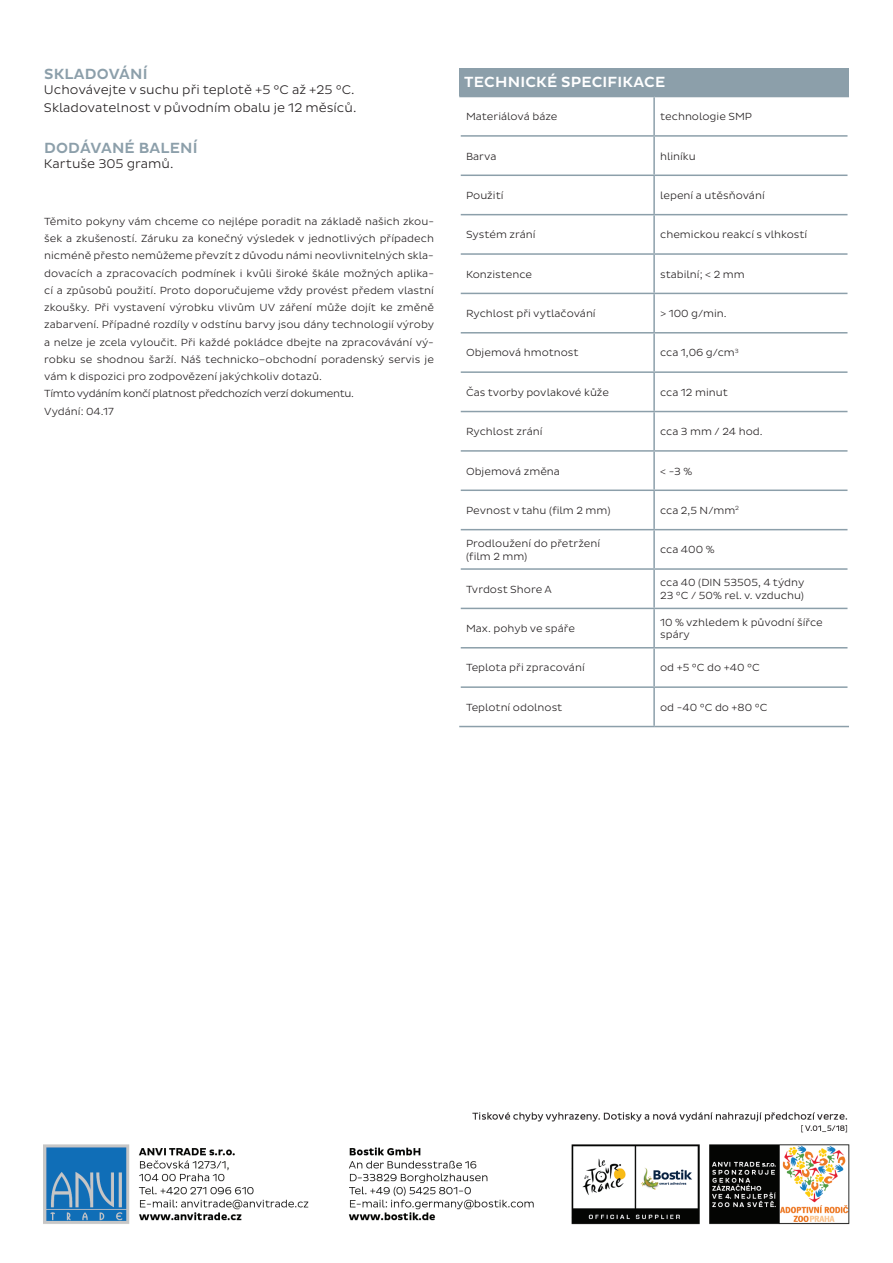
<style>
.page{position:relative;width:893px;height:1263px;background:#fff}
.page>*{position:absolute;margin:0;border:0;box-sizing:border-box;transform-origin:0 0}
.t1{font:500 15px "Bostik";letter-spacing:.015em;color:#8c9faa}
.t2{font:500 15px "Bostik";letter-spacing:.015em;color:#fff}
.t3{font:300 12.75px/17.2px "Bostik";color:#231f20}
.t4{font:300 10.5px/17.2px "Bostik";color:#231f20}
</style>
<div class="page">
<div style="left:459px;top:68px;width:390px;height:28px;background:#8c9faa"></div>
<img style="left:44px;top:1112px;width:805px;height:113px">
<svg style="left:461px;top:97px;width:386px;height:629px"></svg>
<hr style="left:459px;top:96px;width:195px;height:1px;background:#8c9faa">
<hr style="left:654px;top:96px;width:195px;height:1px;background:#8c9faa">
<hr style="left:653px;top:97px;width:2px;height:38px;background:#8c9faa">
<hr style="left:461px;top:135px;width:193px;height:2px;background:#8c9faa">
<hr style="left:654px;top:135px;width:193px;height:2px;background:#8c9faa">
<hr style="left:653px;top:137px;width:2px;height:38px;background:#8c9faa">
<hr style="left:461px;top:175px;width:193px;height:1px;background:#8c9faa">
<hr style="left:654px;top:175px;width:193px;height:1px;background:#8c9faa">
<hr style="left:653px;top:176px;width:2px;height:38px;background:#8c9faa">
<hr style="left:461px;top:214px;width:193px;height:1px;background:#8c9faa">
<hr style="left:654px;top:214px;width:193px;height:1px;background:#8c9faa">
<hr style="left:653px;top:215px;width:2px;height:38px;background:#8c9faa">
<hr style="left:461px;top:253px;width:193px;height:2px;background:#8c9faa">
<hr style="left:654px;top:253px;width:193px;height:2px;background:#8c9faa">
<hr style="left:653px;top:255px;width:2px;height:38px;background:#8c9faa">
<hr style="left:461px;top:293px;width:193px;height:1px;background:#8c9faa">
<hr style="left:654px;top:293px;width:193px;height:1px;background:#8c9faa">
<hr style="left:653px;top:294px;width:2px;height:38px;background:#8c9faa">
<hr style="left:461px;top:332px;width:193px;height:1px;background:#8c9faa">
<hr style="left:654px;top:332px;width:193px;height:1px;background:#8c9faa">
<hr style="left:653px;top:333px;width:2px;height:38px;background:#8c9faa">
<hr style="left:461px;top:371px;width:193px;height:2px;background:#8c9faa">
<hr style="left:654px;top:371px;width:193px;height:2px;background:#8c9faa">
<hr style="left:653px;top:373px;width:2px;height:38px;background:#8c9faa">
<hr style="left:461px;top:411px;width:193px;height:1px;background:#8c9faa">
<hr style="left:654px;top:411px;width:193px;height:1px;background:#8c9faa">
<hr style="left:653px;top:412px;width:2px;height:38px;background:#8c9faa">
<hr style="left:461px;top:450px;width:193px;height:2px;background:#8c9faa">
<hr style="left:654px;top:450px;width:193px;height:2px;background:#8c9faa">
<hr style="left:653px;top:452px;width:2px;height:37px;background:#8c9faa">
<hr style="left:461px;top:489px;width:193px;height:2px;background:#8c9faa">
<hr style="left:654px;top:489px;width:193px;height:2px;background:#8c9faa">
<hr style="left:653px;top:491px;width:2px;height:38px;background:#8c9faa">
<hr style="left:461px;top:529px;width:193px;height:1px;background:#8c9faa">
<hr style="left:654px;top:529px;width:193px;height:1px;background:#8c9faa">
<hr style="left:653px;top:530px;width:2px;height:38px;background:#8c9faa">
<hr style="left:461px;top:568px;width:193px;height:2px;background:#8c9faa">
<hr style="left:654px;top:568px;width:193px;height:2px;background:#8c9faa">
<hr style="left:653px;top:570px;width:2px;height:38px;background:#8c9faa">
<hr style="left:461px;top:608px;width:193px;height:1px;background:#8c9faa">
<hr style="left:654px;top:608px;width:193px;height:1px;background:#8c9faa">
<hr style="left:653px;top:609px;width:2px;height:38px;background:#8c9faa">
<hr style="left:461px;top:647px;width:193px;height:1px;background:#8c9faa">
<hr style="left:654px;top:647px;width:193px;height:1px;background:#8c9faa">
<hr style="left:653px;top:648px;width:2px;height:38px;background:#8c9faa">
<hr style="left:461px;top:686px;width:193px;height:2px;background:#8c9faa">
<hr style="left:654px;top:686px;width:193px;height:2px;background:#8c9faa">
<hr style="left:653px;top:688px;width:2px;height:38px;background:#8c9faa">
<hr style="left:459px;top:726px;width:195px;height:1px;background:#8c9faa">
<hr style="left:654px;top:726px;width:195px;height:1px;background:#8c9faa">
<h1 class="t1" style="left:44px;top:66px;width:105px">SKLADOVÁNÍ</h1>
<p class="t3" style="left:44px;top:82px;width:314px">Uchovávejte v suchu při teplotě +5 °C až +25 °C.<br>Skladovatelnost v původním obalu je 12 měsíců.</p>
<h1 class="t1" style="left:44px;top:139px;width:155px">DODÁVANÉ BALENÍ</h1>
<p class="t3" style="left:44px;top:155px;width:131px">Kartuše 305 gramů.</p>
<p class="t4" style="left:44px;top:213px;width:392px">Těmito pokyny vám chceme co nejlépe poradit na základě našich zkou&shy;šek a zkušeností. Záruku za konečný výsledek v jednotlivých případech nicméně přesto nemůžeme převzít z důvodu námi neovlivnitelných skla&shy;dovacích a zpracovacích podmínek i kvůli široké škále možných aplika&shy;cí a způsobů použití. Proto doporučujeme vždy provést předem vlastní zkoušky. Při vystavení výrobku vlivům UV záření může dojít ke změně zabarvení. Případné rozdíly v odstínu barvy jsou dány technologií výroby a nelze je zcela vyloučit. Při každé pokládce dbejte na zpracovávání vý&shy;robku se shodnou šarží. Náš technicko–obchodní poradenský servis je vám k dispozici pro zodpovězení jakýchkoliv dotazů.<br>Tímto vydáním končí platnost předchozích verzí dokumentu.<br>Vydání: 04.17</p>
<h1 class="t2" style="left:464px;top:73px;width:202px">TECHNICKÉ SPECIFIKACE</h1>
<p class="t4" style="left:466px;top:108px;width:93px">Materiálová báze</p>
<p class="t4" style="left:660px;top:108px;width:94px">technologie SMP</p>
<p class="t4" style="left:466px;top:147px;width:32px">Barva</p>
<p class="t4" style="left:660px;top:147px;width:37px">hliníku</p>
<p class="t4" style="left:466px;top:187px;width:39px">Použití</p>
<p class="t4" style="left:660px;top:187px;width:106px">lepení a utěsňování</p>
<p class="t4" style="left:466px;top:226px;width:71px">Systém zrání</p>
<p class="t4" style="left:660px;top:226px;width:149px">chemickou reakcí s vlhkostí</p>
<p class="t4" style="left:466px;top:266px;width:68px">Konzistence</p>
<p class="t4" style="left:660px;top:266px;width:86px">stabilní; &lt; 2 mm</p>
<p class="t4" style="left:466px;top:305px;width:131px">Rychlost při vytlačování</p>
<p class="t4" style="left:660px;top:305px;width:68px">&gt; 100 g/min.</p>
<p class="t4" style="left:466px;top:344px;width:114px">Objemová hmotnost</p>
<p class="t4" style="left:660px;top:344px;width:80px">cca 1,06 g/cm<sup>3</sup></p>
<p class="t4" style="left:466px;top:384px;width:145px">Čas tvorby povlakové kůže</p>
<p class="t4" style="left:660px;top:384px;width:69px">cca 12 minut</p>
<p class="t4" style="left:466px;top:423px;width:78px">Rychlost zrání</p>
<p class="t4" style="left:660px;top:423px;width:104px">cca 3 mm / 24 hod.</p>
<p class="t4" style="left:466px;top:462px;width:96px">Objemová změna</p>
<p class="t4" style="left:660px;top:462px;width:34px">&lt; -3 %</p>
<p class="t4" style="left:466px;top:502px;width:146px">Pevnost v tahu (film 2 mm)</p>
<p class="t4" style="left:660px;top:502px;width:81px">cca 2,5 N/mm<sup>2</sup></p>
<p class="t4" style="left:466px;top:537px;width:136px;line-height:12.8px">Prodloužení do přetržení (film 2 mm)</p>
<p class="t4" style="left:660px;top:541px;width:56px">cca 400 %</p>
<p class="t4" style="left:466px;top:580px;width:87px">Tvrdost Shore A</p>
<p class="t4" style="left:660px;top:576px;width:146px;line-height:12.8px">cca 40 (DIN 53505, 4 týdny<br>23 °C / 50% rel. v. vzduchu)</p>
<p class="t4" style="left:466px;top:620px;width:111px">Max. pohyb ve spáře</p>
<p class="t4" style="left:660px;top:616px;width:164px;line-height:12.8px">10 % vzhledem k původní šířce spáry</p>
<p class="t4" style="left:466px;top:659px;width:120px">Teplota při zpracování</p>
<p class="t4" style="left:660px;top:659px;width:101px">od +5 °C do +40 °C</p>
<p class="t4" style="left:466px;top:699px;width:98px">Teplotní odolnost</p>
<p class="t4" style="left:660px;top:699px;width:109px">od -40 °C do +80 °C</p>
</div>
